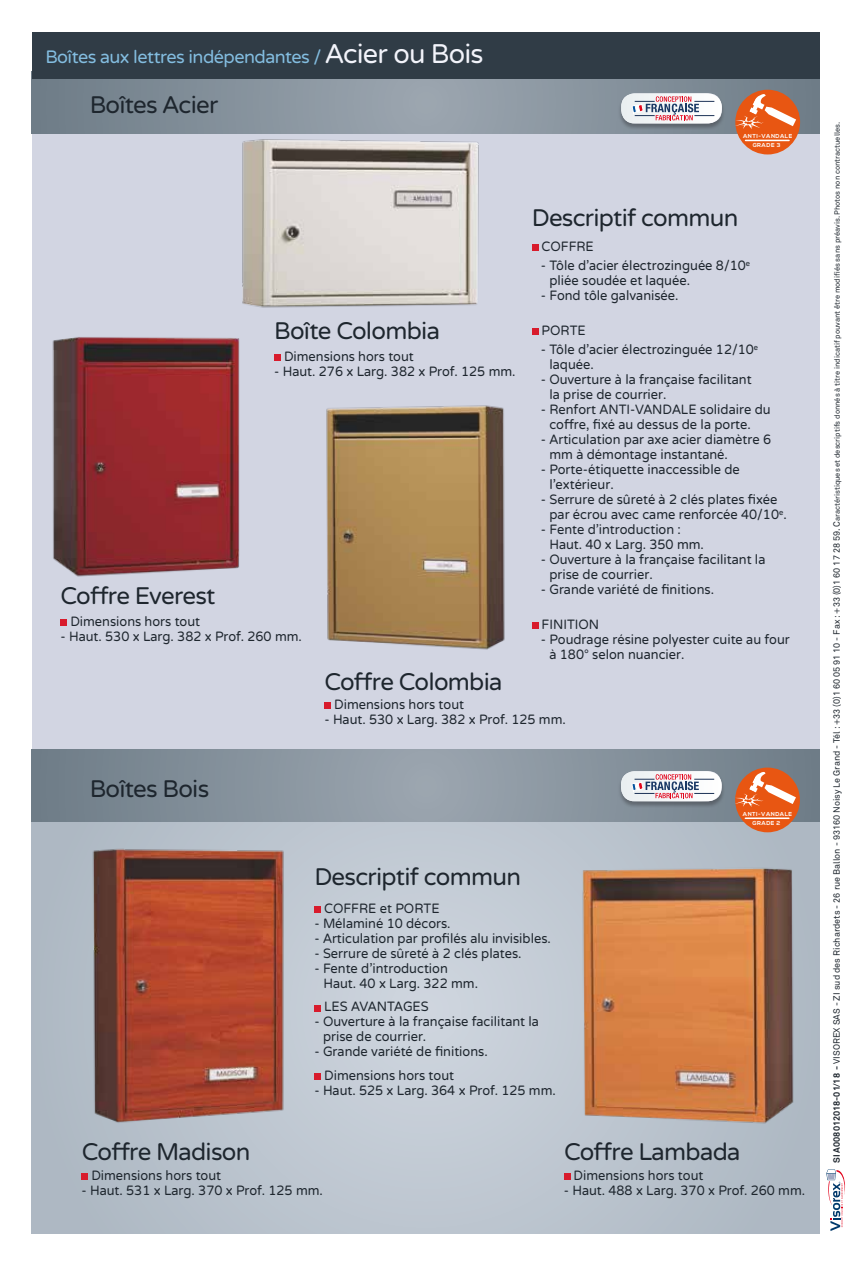
<style>
.page{position:relative;width:851px;height:1263px;background:#fff}
.page>*{position:absolute;margin:0;border:0;box-sizing:border-box;transform-origin:0 0}
.t1{font:24px "Varela Round";letter-spacing:-.03em;color:#1e262e}
.t2{font:18px "Varela Round";letter-spacing:-.03em;color:#83bde0}
.t3{font:13.5px/15px "Varela Round";color:#1e262e;scale:.95 1}
.t4{font:7.5px "Akkurat";color:#1e262e}
.t5{font:700 5.7px "Nexa";letter-spacing:.075em;color:#fff}
.s1{font-size:27px;color:#f2f3fa}
.s2{font-weight:700;font-size:9px}
.s3{font-size:9px}
</style>
<div class="page">
<svg style="left:826px;top:1169px;width:19px;height:62px"></svg>
<div style="left:32px;top:32px;width:787px;height:731px;background:#d2d5e2"></div>
<svg style="left:32px;top:821px;width:787px;height:413px;background:#bcc5cf"></svg>
<svg style="left:32px;top:79px;width:787px;height:54px;background:#86929d"></svg>
<svg style="left:32px;top:750px;width:787px;height:71px;background:#86929c"></svg>
<div style="left:32px;top:32px;width:787px;height:47px;background:#303c46"></div>
<div style="left:531px;top:245px;width:7px;height:6px;background:#d81b2c"></div>
<div style="left:531px;top:328px;width:7px;height:7px;background:#d81b2c"></div>
<div style="left:531px;top:622px;width:7px;height:7px;background:#d81b2c"></div>
<div style="left:314px;top:906px;width:7px;height:6px;background:#d81b2c"></div>
<div style="left:314px;top:1005px;width:7px;height:6px;background:#d81b2c"></div>
<div style="left:314px;top:1074px;width:7px;height:6px;background:#d81b2c"></div>
<div style="left:735px;top:90px;width:65px;height:64px;background:#e85612;border-radius:50%"></div>
<hr style="left:745px;top:140px;width:43px;height:1px;background:#fff">
<svg style="left:735px;top:94px;width:61px;height:35px"></svg>
<div style="left:735px;top:767px;width:64px;height:65px;background:#e85612;border-radius:50%"></div>
<hr style="left:745px;top:817px;width:43px;height:2px;background:#fff">
<svg style="left:735px;top:772px;width:60px;height:35px"></svg>
<div style="left:617px;top:93px;width:108px;height:37px;background:#2a292d;opacity:.4"></div>
<svg style="left:621px;top:93px;width:100px;height:30px;background:#d4ccd3"></svg>
<div style="left:617px;top:771px;width:108px;height:37px;background:#2a292d;opacity:.4"></div>
<svg style="left:621px;top:771px;width:100px;height:30px"></svg>
<img style="left:326px;top:405px;width:179px;height:245px">
<img style="left:235px;top:133px;width:250px;height:175px">
<img style="left:52px;top:337px;width:188px;height:240px">
<div style="left:82px;top:1173px;width:6px;height:7px;background:#d81b2c"></div>
<svg style="left:61px;top:619px;width:6px;height:6px"></svg>
<svg style="left:274px;top:355px;width:6px;height:6px"></svg>
<div style="left:324px;top:702px;width:7px;height:7px;background:#d81b2c"></div>
<div style="left:563px;top:1173px;width:7px;height:7px;background:#d81b2c"></div>
<img style="left:571px;top:856px;width:233px;height:276px">
<img style="left:82px;top:844px;width:207px;height:288px">
<h2 class="t2" style="left:45px;top:46px;width:439px">Boîtes aux lettres indépendantes / <span class="s1">Acier ou Bois</span></h2>
<h1 class="t1" style="left:90px;top:91px;width:130px">Boîtes Acier</h1>
<p class="t5" style="left:743px;top:133px;width:51px">ANTI-VANDALE</p>
<p class="t5" style="left:752px;top:142px;width:29px">GRADE 3</p>
<h1 class="t1" style="left:274px;top:317px;width:167px">Boîte Colombia</h1>
<p class="t3" style="left:284px;top:349px;width:138px">Dimensions hors tout</p>
<p class="t3" style="left:274px;top:364px;width:255px">- Haut. 276 x Larg. 382 x Prof. 125 mm.</p>
<h1 class="t1" style="left:61px;top:582px;width:156px">Coffre Everest</h1>
<p class="t3" style="left:70px;top:614px;width:138px">Dimensions hors tout</p>
<p class="t3" style="left:61px;top:629px;width:255px">- Haut. 530 x Larg. 382 x Prof. 260 mm.</p>
<h1 class="t1" style="left:531px;top:204px;width:208px">Descriptif commun</h1>
<p class="t3" style="left:541px;top:239px;width:56px">COFFRE</p>
<p class="t3" style="left:549px;top:259px;width:213px;text-indent:-9px">- Tôle d’acier électrozinguée 8/10<sup>e </sup>pliée soudée et laquée.</p>
<p class="t3" style="left:540px;top:289px;width:146px">- Fond tôle galvanisée.</p>
<p class="t3" style="left:541px;top:323px;width:48px">PORTE</p>
<p class="t3" style="left:549px;top:342px;width:221px;text-indent:-9px">- Tôle d’acier électrozinguée 12/10<sup>e </sup>laquée.</p>
<p class="t3" style="left:549px;top:372px;width:214px;text-indent:-9px">- Ouverture à la française facilitant la prise de courrier.</p>
<p class="t3" style="left:549px;top:402px;width:234px;text-indent:-9px">- Renfort ANTI-VANDALE solidaire du coffre, fixé au dessus de la porte.</p>
<p class="t3" style="left:549px;top:432px;width:235px;text-indent:-9px">- Articulation par axe acier diamètre 6 mm à démontage instantané.</p>
<p class="t3" style="left:549px;top:462px;width:202px;text-indent:-9px">- Porte-étiquette inaccessible de l’extérieur.</p>
<p class="t3" style="left:549px;top:492px;width:251px;text-indent:-9px">- Serrure de sûreté à 2 clés plates fixée par écrou avec came renforcée 40/10<sup>e</sup>.</p>
<p class="t3" style="left:549px;top:522px;width:164px;text-indent:-9px">- Fente d’introduction :<br>Haut. 40 x Larg. 350 mm.</p>
<p class="t3" style="left:549px;top:552px;width:229px;text-indent:-9px">- Ouverture à la française facilitant la prise de courrier.</p>
<p class="t3" style="left:540px;top:582px;width:184px">- Grande variété de finitions.</p>
<p class="t3" style="left:541px;top:617px;width:62px">FINITION</p>
<p class="t3" style="left:549px;top:632px;width:254px;text-indent:-9px">- Poudrage résine polyester cuite au four à 180° selon nuancier.</p>
<h1 class="t1" style="left:90px;top:774px;width:121px">Boîtes Bois</h1>
<h1 class="t1" style="left:324px;top:667px;width:179px">Coffre Colombia</h1>
<p class="t3" style="left:334px;top:697px;width:138px">Dimensions hors tout</p>
<p class="t3" style="left:324px;top:712px;width:255px">- Haut. 530 x Larg. 382 x Prof. 125 mm.</p>
<h1 class="t1" style="left:314px;top:862px;width:208px">Descriptif commun</h1>
<p class="t3" style="left:324px;top:901px;width:123px">COFFRE et PORTE</p>
<p class="t3" style="left:314px;top:916px;width:145px">- Mélaminé 10 décors.</p>
<p class="t3" style="left:314px;top:931px;width:250px">- Articulation par profilés alu invisibles.</p>
<p class="t3" style="left:314px;top:946px;width:219px">- Serrure de sûreté à 2 clés plates.</p>
<p class="t3" style="left:323px;top:961px;width:164px;text-indent:-9px">- Fente d’introduction<br>Haut. 40 x Larg. 322 mm.</p>
<p class="t3" style="left:324px;top:999px;width:111px">LES AVANTAGES</p>
<p class="t3" style="left:323px;top:1014px;width:229px;text-indent:-9px">- Ouverture à la française facilitant la prise de courrier.</p>
<p class="t3" style="left:324px;top:1040px;width:173px;line-height:23.7px;text-indent:-10px">- Grande variété de finitions.<br>Dimensions hors tout</p>
<p class="t3" style="left:314px;top:1083px;width:255px">- Haut. 525 x Larg. 364 x Prof. 125 mm.</p>
<p class="t5" style="left:742px;top:811px;width:51px">ANTI-VANDALE</p>
<p class="t5" style="left:752px;top:820px;width:29px">GRADE 2</p>
<h1 class="t1" style="left:82px;top:1138px;width:170px">Coffre Madison</h1>
<p class="t3" style="left:91px;top:1168px;width:138px">Dimensions hors tout</p>
<p class="t3" style="left:82px;top:1183px;width:255px">- Haut. 531 x Larg. 370 x Prof. 125 mm.</p>
<h1 class="t1" style="left:564px;top:1138px;width:178px">Coffre Lambada</h1>
<p class="t3" style="left:573px;top:1168px;width:138px">Dimensions hors tout</p>
<p class="t3" style="left:563px;top:1183px;width:255px">- Haut. 488 x Larg. 370 x Prof. 260 mm.</p>
<p class="t4" style="left:832px;top:1163px;width:1042px;rotate:-90deg"><span class="s2">SI A008012018-01/18 -</span> <span class="s3">VISOREX SAS - ZI sud des Richardets - 26 rue Ballon - 93160 Noisy Le Grand - Tél : +33 (0)1 60 05 91 10 - Fax : +33 (0)1 60 17 28 59. C</span>aractéristiques et descriptifs donnés à titre indicatif pouvant être modifiés sans préavis. Photos non contractuelles.</p>
</div>
